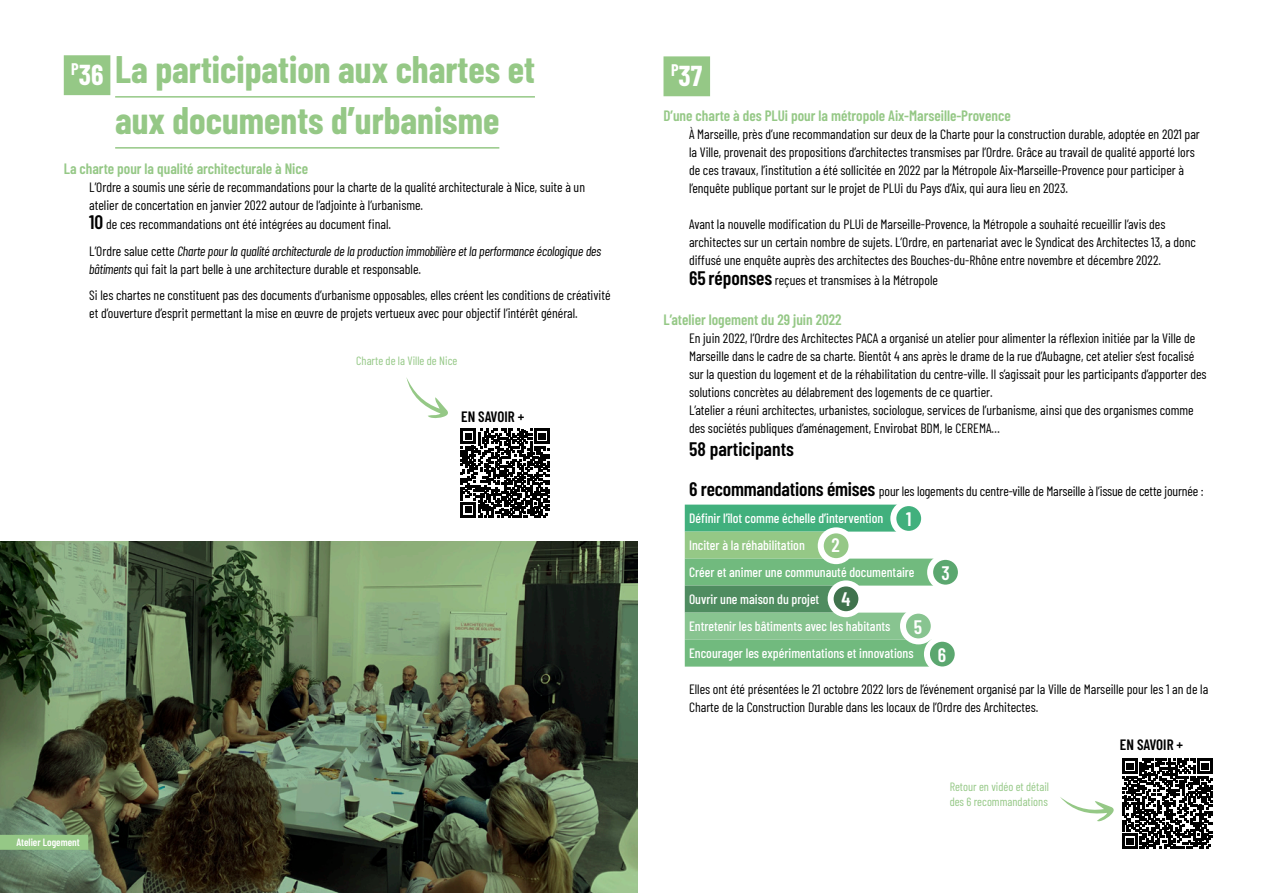
<style>
.page{position:relative;width:1276px;height:893px;background:#fff}
.page>*{position:absolute;margin:0;border:0;box-sizing:border-box;transform-origin:0 0}
.sous_titre{font:700 37.5px "Barlow Condensed";color:#95c886}
.t1{font:700 28.2px "Barlow Condensed";color:#fff}
.labeur_2_décalé{font:600 19.5px "Barlow Condensed";color:#000}
.labeur_2_décalé-2{font:600 19.5px "Barlow Condensed";color:#fff}
.t2{font:700 16.35px "Barlow Condensed";color:#fff}
.t3{font:600 15px "Barlow Condensed";color:#95c886}
.labeur_2_décalé-3{font:600 15px "Barlow Condensed";color:#000}
.labeur_2_décalé-4{font:13.5px/18px "Barlow Condensed";color:#000}
.labeur_2_décalé-5{font:500 13.5px "Barlow Condensed";color:#fff}
.labeur_2_décalé-6{font:italic 13.5px/18px "Barlow Condensed";color:#000}
.t4{font:12px "Barlow Condensed";color:#95c886}
.t5{font:600 10.5px "Barlow Condensed";color:#fff}
.s1{font-weight:600;font-size:19.5px}
.s2{font-style:normal}
</style>
<div class="page">
<div style="left:64px;top:56px;width:46px;height:39px;background:#95c886"></div>
<div style="left:64px;top:55px;width:46px;height:40px;border:1px solid #95c886"></div>
<div style="left:664px;top:57px;width:45px;height:39px;background:#95c886"></div>
<div style="left:663px;top:56px;width:47px;height:40px;border:1px solid #95c886"></div>
<hr style="left:115px;top:96px;width:420px;height:2px;background:#95c886">
<hr style="left:115px;top:147px;width:384px;height:2px;background:#95c886">
<svg style="left:406px;top:377px;width:42px;height:41px"></svg>
<svg style="left:460px;top:429px;width:89px;height:89px"></svg>
<div style="left:685px;top:505px;width:219px;height:27px;background:#41b07d"></div>
<div style="left:685px;top:532px;width:141px;height:27px;background:#95c886"></div>
<div style="left:685px;top:559px;width:251px;height:27px;background:#71ba7e"></div>
<div style="left:685px;top:586px;width:155px;height:27px;background:#4f8c60"></div>
<div style="left:685px;top:613px;width:226px;height:27px;background:#88c490"></div>
<div style="left:685px;top:640px;width:250px;height:27px;background:#71ba7e"></div>
<svg style="left:1060px;top:797px;width:54px;height:24px"></svg>
<svg style="left:1122px;top:758px;width:90px;height:91px"></svg>
<svg style="left:0;top:541px;width:638px;height:352px;background:#4d5c42"></svg>
<div style="left:0;top:835px;width:88px;height:15px;background:#95c886"></div>
<svg style="left:893px;top:503px;width:31px;height:31px"></svg>
<div style="left:890px;top:500px;width:37px;height:37px;border:6px solid #fff;border-radius:50%"></div>
<svg style="left:930px;top:557px;width:31px;height:31px"></svg>
<div style="left:927px;top:554px;width:37px;height:37px;border:6px solid #fff;border-radius:50%"></div>
<svg style="left:830px;top:583px;width:31px;height:31px"></svg>
<div style="left:827px;top:580px;width:37px;height:37px;border:6px solid #fff;border-radius:50%"></div>
<div style="left:903px;top:611px;width:30px;height:30px;background:#88c490;border-radius:50%"></div>
<div style="left:900px;top:608px;width:36px;height:36px;border:6px solid #fff;border-radius:50%"></div>
<div style="left:927px;top:639px;width:30px;height:30px;background:#5ba76f;border-radius:50%"></div>
<div style="left:924px;top:636px;width:36px;height:36px;border:6px solid #fff;border-radius:50%"></div>
<svg style="left:820px;top:530px;width:31px;height:31px"></svg>
<div style="left:817px;top:527px;width:37px;height:37px;border:6px solid #fff;border-radius:50%"></div>
<p class="sous_titre" style="left:115px;top:43px;width:421px">La participation aux chartes et</p>
<h2 class="t1" style="left:678px;top:55px;width:25px">37</h2>
<p class="sous_titre" style="left:115px;top:94px;width:386px">aux documents d’urbanisme</p>
<p class="t3" style="left:64px;top:158px;width:246px">La charte pour la qualité architecturale à Nice</p>
<p class="labeur_2_décalé-4" style="left:89px;top:177px;width:497px">L’Ordre a soumis une série de recommandations pour la charte de la qualité architecturale à Nice, suite à un atelier de concertation en janvier 2022 autour de l’adjointe à l’urbanisme.</p>
<p class="labeur_2_décalé-4" style="left:89px;top:214px;width:303px"><span class="s1">10</span> de ces recommandations ont été intégrées au document final.</p>
<p class="labeur_2_décalé-6" style="left:89px;top:241px;width:513px"><span class="s2">L’Ordre salue cette</span> Charte pour la qualité architecturale de la production immobilière et la performance écologique des bâtiments <span class="s2">qui fait la part belle à une architecture durable et responsable.</span></p>
<p class="labeur_2_décalé-4" style="left:89px;top:285px;width:523px">Si les chartes ne constituent pas des documents d’urbanisme opposables, elles créent les conditions de créativité et d’ouverture d’esprit permettant la mise en œuvre de projets vertueux avec pour objectif l’intérêt général.</p>
<h2 class="t1" style="left:71px;top:54px;width:34px"><sup>P</sup>36</h2>
<p class="t2" style="left:671px;top:59px;width:9px">P</p>
<p class="t3" style="left:663px;top:105px;width:349px">D’une charte à des PLUi pour la métropole Aix-Marseille-Provence</p>
<p class="labeur_2_décalé-4" style="left:689px;top:124px;width:512px">À Marseille, près d’une recommandation sur deux de la Charte pour la construction durable, adoptée en 2021 par la Ville, provenait des propositions d’architectes transmises par l’Ordre. Grâce au travail de qualité apporté lors de ces travaux, l’institution a été sollicitée en 2022 par la Métropole Aix-Marseille-Provence pour participer à l’enquête publique portant sur le projet de PLUi du Pays d’Aix, qui aura lieu en 2023.</p>
<p class="labeur_2_décalé-4" style="left:689px;top:214px;width:508px">Avant la nouvelle modification du PLUi de Marseille-Provence, la Métropole a souhaité recueillir l’avis des architectes sur un certain nombre de sujets. L’Ordre, en partenariat avec le Syndicat des Architectes 13, a donc diffusé une enquête auprès des architectes des Bouches-du-Rhône entre novembre et décembre 2022.</p>
<p class="labeur_2_décalé-4" style="left:689px;top:270px;width:250px"><span class="s1">65 réponses</span> reçues et transmises à la Métropole</p>
<p class="t3" style="left:663px;top:309px;width:180px">L’atelier logement du 29 juin 2022</p>
<p class="labeur_2_décalé-4" style="left:689px;top:328px;width:519px">En juin 2022, l’Ordre des Architectes PACA a organisé un atelier pour alimenter la réflexion initiée par la Ville de Marseille dans le cadre de sa charte. Bientôt 4 ans après le drame de la rue d’Aubagne, cet atelier s’est focalisé sur la question du logement et de la réhabilitation du centre-ville. Il s’agissait pour les participants d’apporter des solutions concrètes au délabrement des logements de ce quartier.</p>
<p class="labeur_2_décalé-4" style="left:689px;top:400px;width:506px">L’atelier a réuni architectes, urbanistes, sociologue, services de l’urbanisme, ainsi que des organismes comme des sociétés publiques d’aménagement, Envirobat BDM, le CEREMA…</p>
<p class="labeur_2_décalé" style="left:689px;top:435px;width:106px">58 participants</p>
<p class="labeur_2_décalé-4" style="left:689px;top:481px;width:516px"><span class="s1">6 recommandations émises</span> pour les logements du centre-ville de Marseille à l’issue de cette journée :</p>
<p class="labeur_2_décalé-5" style="left:689px;top:509px;width:196px">Définir l’îlot comme échelle d’intervention</p>
<p class="labeur_2_décalé-5" style="left:689px;top:536px;width:117px">Inciter à la réhabilitation</p>
<p class="labeur_2_décalé-5" style="left:689px;top:563px;width:227px">Créer et animer une communauté documentaire</p>
<p class="labeur_2_décalé-5" style="left:689px;top:590px;width:132px">Ouvrir une maison du projet</p>
<p class="labeur_2_décalé-5" style="left:689px;top:617px;width:203px">Entretenir les bâtiments avec les habitants</p>
<p class="labeur_2_décalé-5" style="left:689px;top:644px;width:226px">Encourager les expérimentations et innovations</p>
<p class="labeur_2_décalé-4" style="left:689px;top:679px;width:521px">Elles ont été présentées le 21 octobre 2022 lors de l’événement organisé par la Ville de Marseille pour les 1 an de la<br>Charte de la Construction Durable dans les locaux de l’Ordre des Architectes.</p>
<p class="labeur_2_décalé-3" style="left:1120px;top:734px;width:65px">EN SAVOIR +</p>
<p class="t4" style="left:949px;top:778px;width:101px">Retour en vidéo et détail</p>
<p class="t4" style="left:949px;top:793px;width:100px">des 6 recommandations</p>
<p class="t4" style="left:356px;top:352px;width:103px">Charte de la Ville de Nice</p>
<p class="labeur_2_décalé-3" style="left:461px;top:406px;width:65px">EN SAVOIR +</p>
<p class="labeur_2_décalé-2" style="left:906px;top:505px;width:7px">1</p>
<p class="labeur_2_décalé-2" style="left:831px;top:531px;width:10px">2</p>
<p class="labeur_2_décalé-2" style="left:941px;top:559px;width:10px">3</p>
<p class="labeur_2_décalé-2" style="left:841px;top:585px;width:10px">4</p>
<p class="labeur_2_décalé-2" style="left:914px;top:613px;width:10px">5</p>
<p class="labeur_2_décalé-2" style="left:938px;top:641px;width:10px">6</p>
<p class="t5" style="left:16px;top:834px;width:65px">Atelier Logement</p>
</div>
